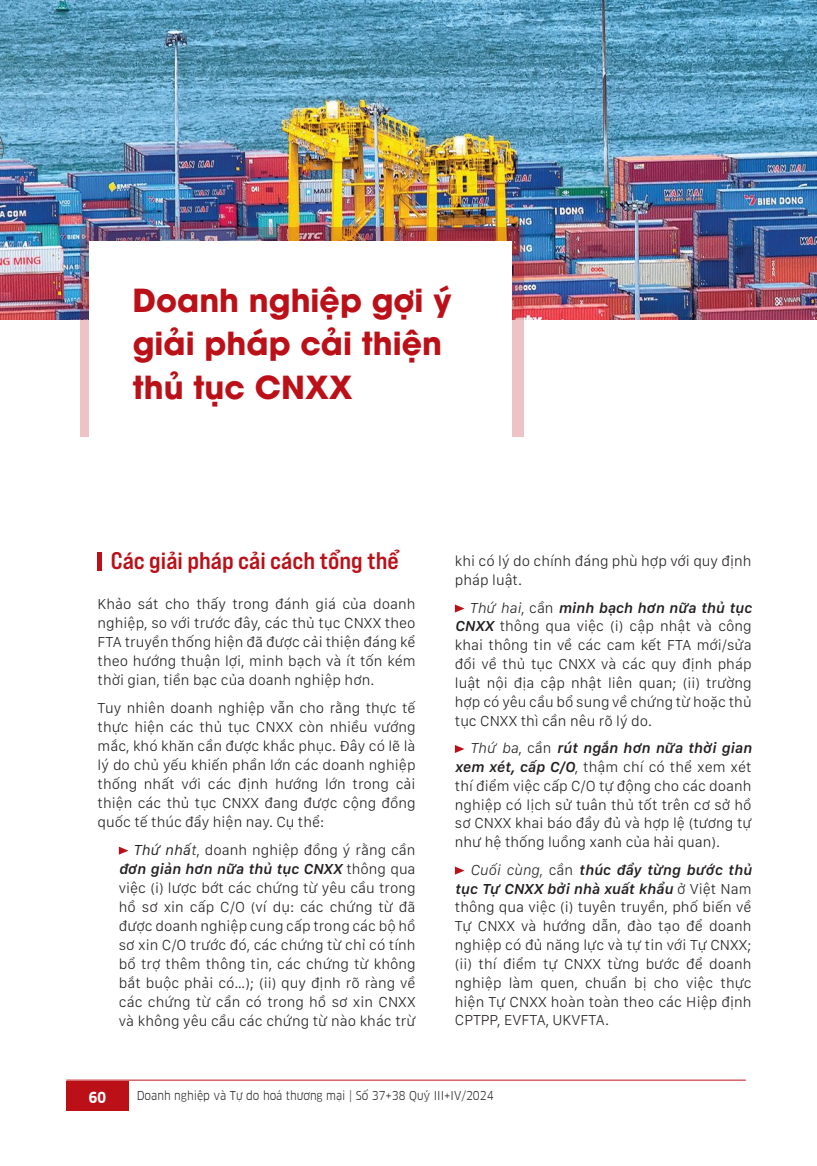
<style>
.page{position:relative;width:817px;height:1166px;background:#fff}
.page>*{position:absolute;margin:0;border:0;box-sizing:border-box;transform-origin:0 0}
.t1{font:700 31.5px "UTM Avo";color:#bb1018}
.TIT_NHO_TRONG_BAI{font:700 24px "SVN Bebas Neue Pro Expanded";color:#bb1018}
.NOI_DUNG{font:300 15px/18.9px "San Francisco Text";color:#231f20;text-align:justify}
.t2{font:15px "Goethe Clan Bold VU";color:#fff}
.t3{font:12px "Goethe Clan VU";color:#231f20}
.s1{font-weight:400;font-style:italic}
.s2{font-style:italic}
.s3{font-weight:600;font-style:italic}
</style>
<div class="page">
<div style="left:66px;top:1080px;width:63px;height:30px;background:#bb1018"></div>
<hr style="left:66px;top:1079px;width:679px;height:1px;background:#bb1018">
<hr style="left:0;top:86px;width:66px;height:1px;background:#bb1018">
<hr style="left:98px;top:552px;width:4px;height:18px;background:#bb1018">
<svg style="left:119px;top:846px;width:9px;height:8px"></svg>
<svg style="left:455px;top:604px;width:9px;height:8px"></svg>
<svg style="left:455px;top:745px;width:9px;height:7px"></svg>
<svg style="left:455px;top:866px;width:9px;height:8px"></svg>
<img style="left:1px;top:0;width:815px;height:319px">
<img style="left:80px;top:227px;width:443px;height:209px">
<div style="left:89px;top:241px;width:423px;height:235px;background:#fff"></div>
<p class="t1" style="left:133px;top:274px;width:320px">Doanh nghiệp gợi ý</p>
<p class="t1" style="left:133px;top:317px;width:311px">giải pháp cải thiện</p>
<p class="t1" style="left:133px;top:361px;width:221px">thủ tục CNXX</p>
<p class="TIT_NHO_TRONG_BAI" style="left:111px;top:544px;width:289px">Các giải pháp cải cách tổng thể</p>
<p class="NOI_DUNG" style="left:98px;top:594px;width:319px">Khảo sát cho thấy trong đánh giá của doanh nghiệp, so với trước đây, các thủ tục CNXX theo FTA truyền thống hiện đã được cải thiện đáng kể theo hướng thuận lợi, minh bạch và ít tốn kém thời gian, tiền bạc của doanh nghiệp hơn.</p>
<p class="NOI_DUNG" style="left:98px;top:697px;width:319px">Tuy nhiên doanh nghiệp vẫn cho rằng thực tế thực hiện các thủ tục CNXX còn nhiều vướng mắc, khó khăn cần được khắc phục. Đây có lẽ là lý do chủ yếu khiến phần lớn các doanh nghiệp thống nhất với các định hướng lớn trong cải thiện các thủ tục CNXX đang được cộng đồng quốc tế thúc đẩy hiện nay. Cụ thể:</p>
<p class="NOI_DUNG" style="left:119px;top:839px;width:298px;text-indent:15px"><span class="s1">Thứ nhấ</span><span class="s2">t</span>, doanh nghiệp đồng ý rằng cần <span class="s3">đơn giản hơn nữa thủ tục CNXX</span> thông qua việc (i) lược bớt các chứng từ yêu cầu trong hồ sơ xin cấp C/O (ví dụ: các chứng từ đã được doanh nghiệp cung cấp trong các bộ hồ sơ xin C/O trước đó, các chứng từ chỉ có tính bổ trợ thêm thông tin, các chứng từ không bắt buộc phải có…); (ii) quy định rõ ràng về các chứng từ cần có trong hồ sơ xin CNXX và không yêu cầu các chứng từ nào khác trừ</p>
<p class="NOI_DUNG" style="left:455px;top:551px;width:298px">khi có lý do chính đáng phù hợp với quy định pháp luật.</p>
<p class="NOI_DUNG" style="left:455px;top:597px;width:298px;text-indent:14px"><span class="s2">Thứ hai</span>, cần <span class="s3">minh bạch hơn nữa thủ tục CNXX</span> thông qua việc (i) cập nhật và công khai thông tin về các cam kết FTA mới/sửa đổi về thủ tục CNXX và các quy định pháp luật nội địa cập nhật liên quan; (ii) trường hợp có yêu cầu bổ sung về chứng từ hoặc thủ tục CNXX thì cần nêu rõ lý do.</p>
<p class="NOI_DUNG" style="left:455px;top:737px;width:298px;text-indent:15px"><span class="s2">Thứ ba</span>, cần <span class="s3">rút ngắn hơn nữa thời gian xem xét, cấp C/O</span>, thậm chí có thể xem xét thí điểm việc cấp C/O tự động cho các doanh nghiệp có lịch sử tuân thủ tốt trên cơ sở hồ sơ CNXX khai báo đầy đủ và hợp lệ (tương tự như hệ thống luồng xanh của hải quan).</p>
<p class="NOI_DUNG" style="left:455px;top:859px;width:298px;text-indent:15px"><span class="s2">Cuối cùng</span>, cần <span class="s3">thúc đẩy từng bước thủ tục Tự CNXX bởi nhà xuất khẩu</span> ở Việt Nam thông qua việc (i) tuyên truyền, phố biến về Tự CNXX và hướng dẫn, đào tạo để doanh nghiệp có đủ năng lực và tự tin với Tự CNXX; (ii) thí điểm tự CNXX từng bước để doanh nghiệp làm quen, chuẩn bị cho việc thực hiện Tự CNXX hoàn toàn theo các Hiệp định CPTPP, EVFTA, UKVFTA.</p>
<p class="t2" style="left:89px;top:1085px;width:19px">60</p>
<p class="t3" style="left:137px;top:1086px;width:358px">Doanh nghiệp và Tự do hoá thương mại | Số 37+38 Quý III+IV/2024</p>
</div>
